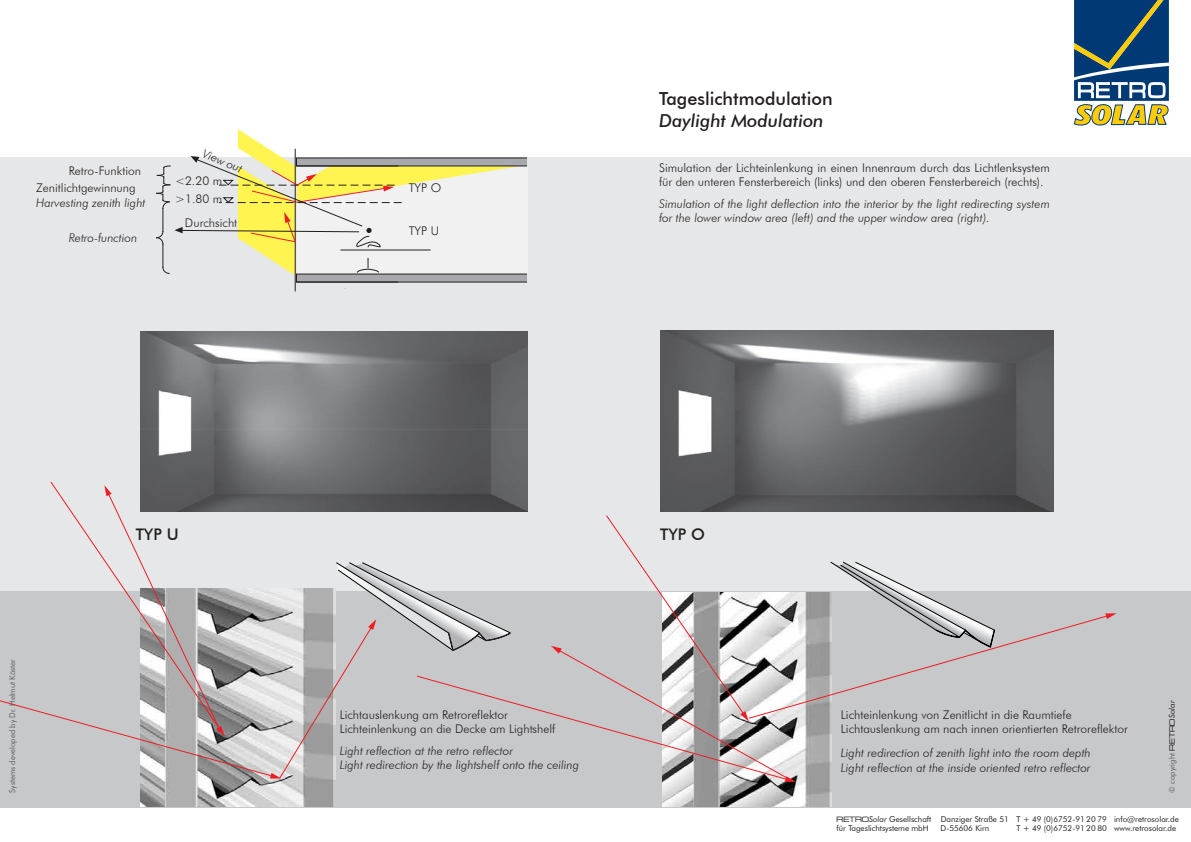
<style>
.page{position:relative;width:1191px;height:842px;background:#fff}
.page>*{position:absolute;margin:0;border:0;box-sizing:border-box;transform-origin:0 0}
.t1{font:500 18px "Futura BT";color:#231f20}
.t2{font:italic 500 18px "Futura BT";color:#231f20}
.t3{font:500 16px "Futura BT";color:#231f20}
.t4{font:300 12px/14.4px "Futura BT";color:#231f20}
.t5{font:italic 300 12px/14.4px "Futura BT";color:#231f20}
.t6{font:8px/9.6px "Futura BT";color:#231f20}
.t7{font:300 8px "Futura BT";color:#48484a}
.s1{font-family:"Microgramma D Medi Exte";font-weight:400;color:#231f20}
.s2{font-weight:400;font-style:italic;color:#231f20}
.s3{font-family:"Microgramma D Medi Exte"}
.s4{font-style:italic}
</style>
<div class="page">
<div style="left:0;top:157px;width:1191px;height:651px;background:#e6e7e8"></div>
<div style="left:0;top:591px;width:1191px;height:217px;background:#c7c8ca"></div>
<img style="left:141px;top:782px;width:192px;height:24px">
<img style="left:662px;top:782px;width:169px;height:24px">
<svg style="left:0;top:485px;width:1116px;height:297px"></svg>
<img style="left:660px;top:331px;width:393px;height:180px">
<hr style="left:295px;top:149px;width:1px;height:142px;background:#231f20">
<hr style="left:296px;top:282px;width:102px;height:1px;background:#231f20">
<svg style="left:156px;top:129px;width:371px;height:153px"></svg>
<img style="left:140px;top:332px;width:387px;height:179px">
<svg style="left:1074px;top:0;width:94px;height:125px;background:#4b6c7b"></svg>
<p class="t4" style="left:69px;top:163px;width:74px">Retro-Funktion</p>
<p class="t4" style="left:36px;top:181px;width:101px">Zenitlichtgewinnung</p>
<p class="t5" style="left:36px;top:195px;width:111px">Harvesting zenith light</p>
<p class="t5" style="left:69px;top:231px;width:70px">Retro-function</p>
<p class="t5" style="left:206px;top:146px;width:44px;rotate:23deg">View out</p>
<p class="t4" style="left:175px;top:173px;width:49px">&lt;2.20 m</p>
<p class="t4" style="left:175px;top:191px;width:49px">&gt;1.80 m</p>
<p class="t4" style="left:185px;top:215px;width:54px">Durchsicht</p>
<p class="t4" style="left:409px;top:180px;width:34px">TYP O</p>
<p class="t4" style="left:409px;top:223px;width:32px">TYP U</p>
<h1 class="t1" style="left:659px;top:88px;width:175px">Tageslichtmodulation</h1>
<h1 class="t2" style="left:659px;top:109px;width:166px">Daylight Modulation</h1>
<p class="t4" style="left:659px;top:160px;width:392px">Simulation der Lichteinlenkung in einen Innenraum durch das Lichtlenksystem für den unteren Fensterbereich (links) und den oberen Fensterbereich (rechts).</p>
<p class="t5" style="left:659px;top:196px;width:392px">Simulation of the light deflection into the interior by the light redirecting system for the lower window area (left) and the upper window area (right).</p>
<p class="t7" style="left:7px;top:792px;width:135px;rotate:-90deg">Systems developed by Dr. Helmut Köster</p>
<h2 class="t3" style="left:136px;top:525px;width:44px">TYP U</h2>
<p class="t4" style="left:340px;top:707px;width:217px">Lichtauslenkung am Retroreflektor<br>Lichteinlenkung an die Decke am Lightshelf</p>
<p class="t5" style="left:340px;top:743px;width:241px">Light reflection at the retro reflector<br>Light redirection by the lightshelf onto the ceiling</p>
<h2 class="t3" style="left:660px;top:525px;width:46px">TYP O</h2>
<p class="t4" style="left:841px;top:707px;width:288px">Lichteinlenkung von Zenitlicht in die Raumtiefe<br>Lichtauslenkung am nach innen orientierten Retroreflektor</p>
<p class="t5" style="left:841px;top:746px;width:251px">Light redirection of zenith light into the room depth<br>Light reflection at the inside oriented retro reflector</p>
<p class="t7" style="left:1167px;top:793px;width:94px;rotate:-90deg">© copyright <span class="s1">RETRO</span><span class="s2">Solar</span></p>
<p class="t6" style="left:836px;top:814px;width:344px"><span class="s3">RETRO</span><span class="s4">Solar</span> Gesellschaft Danziger Straße 51 T + 49 (0)6752-91 20 79 info@retrosolar.de für Tageslichtsysteme mbH</p>
<p class="t6" style="left:940px;top:823px;width:50px">D-55606 Kirn</p>
<p class="t6" style="left:1016px;top:823px;width:161px">T + 49 (0)6752-91 20 80 www.retrosolar.de</p>
</div>
